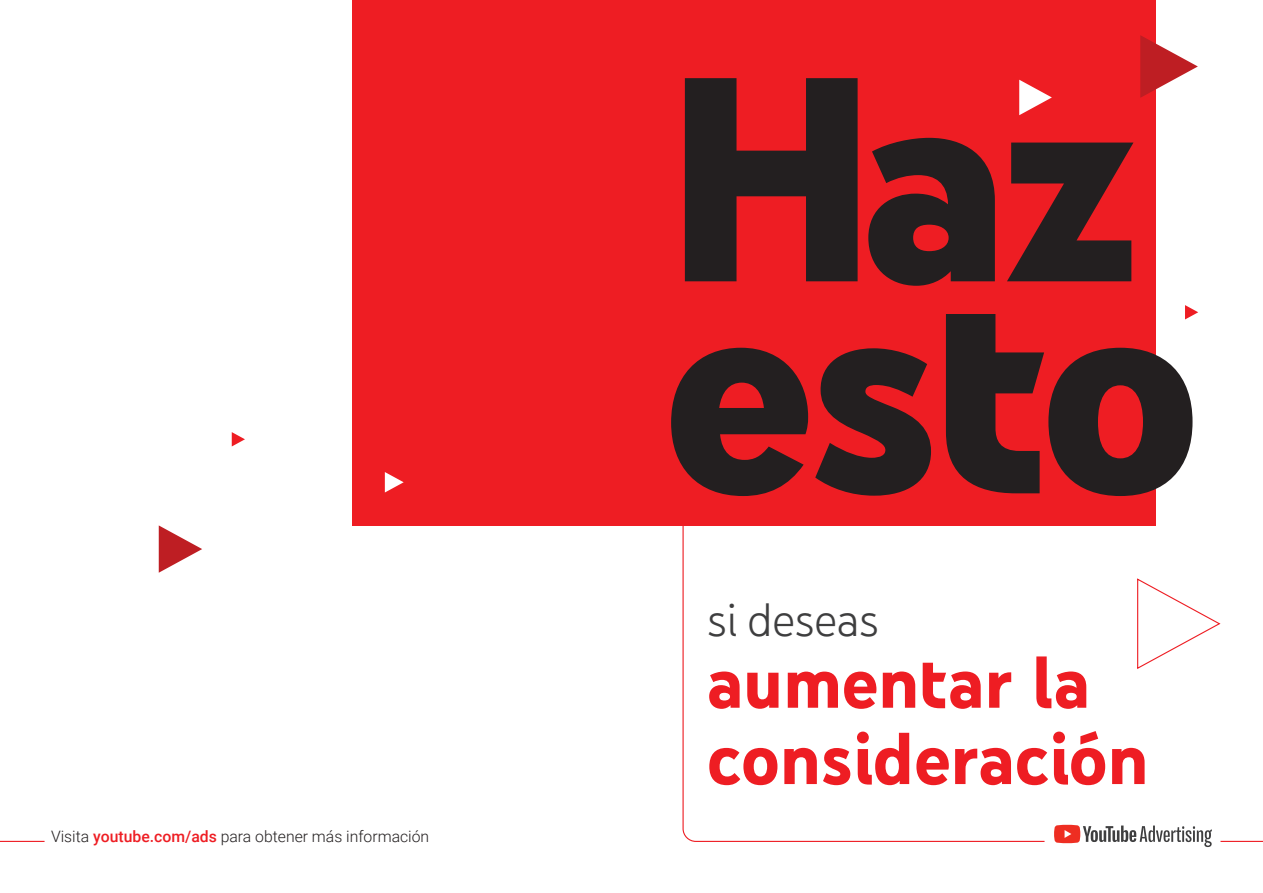
<style>
.page{position:relative;width:1263px;height:893px;background:#fff}
.page>*{position:absolute;margin:0;border:0;box-sizing:border-box;transform-origin:0 0}
.Body{font:800 298.35px/209.9px "You Tube Sans";letter-spacing:-.02em;color:#231f20}
.t1{font:700 75.3px/76.3px "You Tube Sans";letter-spacing:-.005em;color:#ee1d23}
.t2{font:300 48px "You Tube Sans";color:#3e3e3f}
.Body-2{font:300 15.75px "Roboto";color:#231f20}
.s1{font-weight:500;color:#ee1d23}
</style>
<div class="page">
<div style="left:631px;top:0;width:524px;height:525px;background:#ee1d23"></div>
<hr style="left:1220px;top:841px;width:43px;height:1px;background:#ee1d23">
<svg style="left:682px;top:525px;width:364px;height:317px"></svg>
<hr style="left:0;top:841px;width:45px;height:1px;background:#ee1d23">
<div style="left:352px;top:0;width:279px;height:525px;background:#ee1d23"></div>
<svg style="left:159px;top:525px;width:43px;height:48px"></svg>
<svg style="left:232px;top:432px;width:13px;height:14px"></svg>
<svg style="left:385px;top:472px;width:19px;height:20px"></svg>
<svg style="left:1140px;top:35px;width:58px;height:63px"></svg>
<svg style="left:1185px;top:305px;width:13px;height:14px"></svg>
<svg style="left:1019px;top:80px;width:33px;height:35px"></svg>
<svg style="left:1137px;top:578px;width:84px;height:91px"></svg>
<svg style="left:1054px;top:825px;width:158px;height:22px"></svg>
<p class="Body-2" style="left:51px;top:825px;width:380px">Visita <span class="s1">youtube.com/ads</span> para obtener más información</p>
<p class="Body" style="left:663px;top:49px;width:538px">Haz esto</p>
<p class="t2" style="left:707px;top:586px;width:173px">si deseas</p>
<p class="t1" style="left:707px;top:637px;width:443px">aumentar la consideración</p>
</div>
